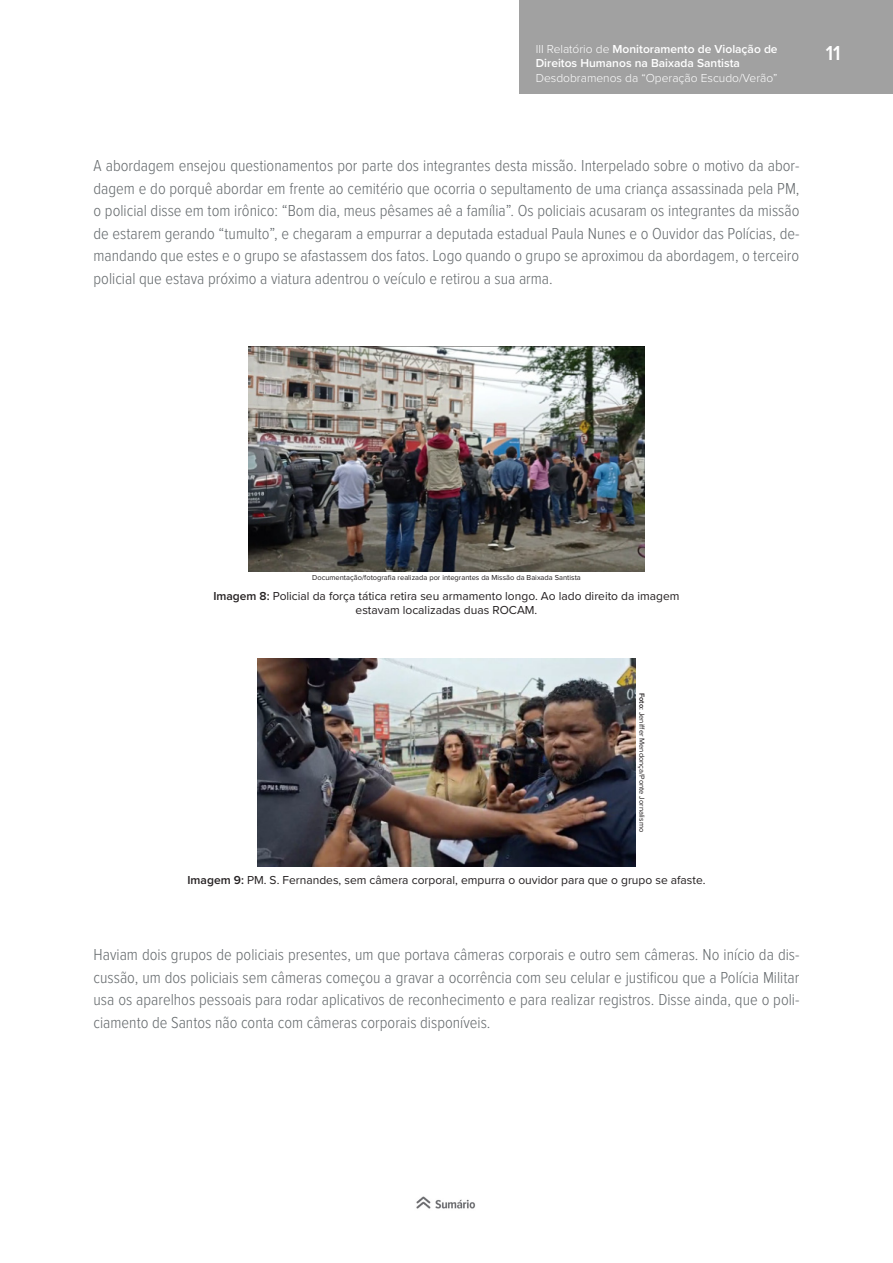
<style>
.page{position:relative;width:893px;height:1263px;background:#fff}
.page>*{position:absolute;margin:0;border:0;box-sizing:border-box;transform-origin:0 0}
.t1{font:600 21px "Proxima Nova Cond";color:#fff}
.t2{font:300 16.5px/22.5px "Proxima Nova Cond";color:#656a6d;text-align:justify}
.t3{font:12px "Proxima Nova";color:#231f20}
.t4{font:600 12px "Proxima Nova";color:#fff}
.t5{font:300 12px "Proxima Nova";color:#fff}
.t6{font:7.5px "Proxima Nova";color:#231f20}
.s1{font-weight:300}
.s2{font-weight:600}
</style>
<div class="page">
<img style="left:416px;top:1196px;width:60px;height:13px">
<img style="left:248px;top:347px;width:397px;height:225px">
<img style="left:257px;top:658px;width:379px;height:208px">
<div style="left:520px;top:0;width:373px;height:94px;background:#a1a1a1"></div>
<p class="t4" style="left:536px;top:40px;width:243px"><span class="s1">III Relatório de</span> Monitoramento de Violação de</p>
<p class="t4" style="left:536px;top:54px;width:206px">Direitos Humanos na Baixada Santista</p>
<p class="t5" style="left:536px;top:69px;width:243px">Desdobramenos da “Operação Escudo/Verão”</p>
<p class="t1" style="left:826px;top:38px;width:16px">11</p>
<p class="t2" style="left:94px;top:154px;width:707px">A abordagem ensejou questionamentos por parte dos integrantes desta missão. Interpelado sobre o motivo da abor&shy;dagem e do porquê abordar em frente ao cemitério que ocorria o sepultamento de uma criança assassinada pela PM, o policial disse em tom irônico: “Bom dia, meus pêsames aê a família”. Os policiais acusaram os integrantes da missão de estarem gerando “tumulto”, e chegaram a empurrar a deputada estadual Paula Nunes e o Ouvidor das Polícias, de&shy;mandando que estes e o grupo se afastassem dos fatos. Logo quando o grupo se aproximou da abordagem, o terceiro policial que estava próximo a viatura adentrou o veículo e retirou a sua arma.</p>
<p class="t6" style="left:312px;top:572px;width:270px">Documentação/fotografia realizada por integrantes da Missão da Baixada Santista</p>
<p class="t3" style="left:213px;top:586px;width:468px"><span class="s2">Imagem 8:</span> Policial da força tática retira seu armamento longo. Ao lado direito da imagem</p>
<p class="t3" style="left:356px;top:601px;width:183px">estavam localizadas duas ROCAM.</p>
<p class="t6" style="left:647px;top:693px;width:141px;rotate:90deg"><span class="s2">Foto:</span> Jeniffer Mendonça/Ponte Jornalismo</p>
<p class="t3" style="left:188px;top:871px;width:519px"><span class="s2">Imagem 9:</span> PM. S. Fernandes, sem câmera corporal, empurra o ouvidor para que o grupo se afaste.</p>
<p class="t2" style="left:94px;top:943px;width:707px">Haviam dois grupos de policiais presentes, um que portava câmeras corporais e outro sem câmeras. No início da dis&shy;cussão, um dos policiais sem câmeras começou a gravar a ocorrência com seu celular e justificou que a Polícia Militar usa os aparelhos pessoais para rodar aplicativos de reconhecimento e para realizar registros. Disse ainda, que o poli&shy;ciamento de Santos não conta com câmeras corporais disponíveis.</p>
</div>
